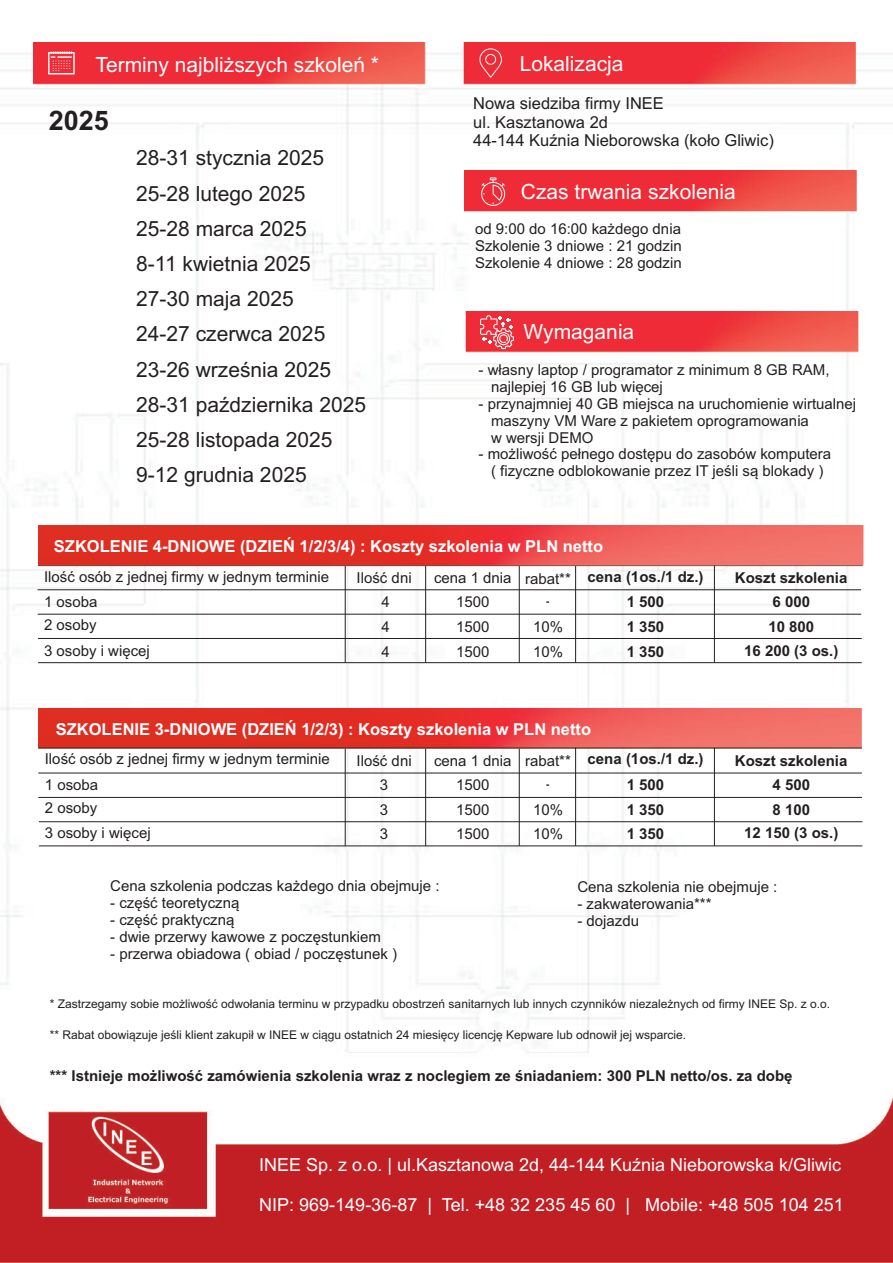
<style>
.page{position:relative;width:893px;height:1263px;background:#fff}
.page>*{position:absolute;margin:0;border:0;box-sizing:border-box;transform-origin:0 0}
.t1{font:700 27px "Arial";color:#231f20}
.t2{font:21px/35.2px "Arial";color:#231f20}
.t3{font:21px "Arial";color:#fff}
.t4{font:18px "Arial";color:#fff}
.t5{font:700 16.5px "Arial";color:#fff}
.t6{font:16.5px/18.5px "Arial";color:#231f20}
.t7{font:16.5px "Arial";color:#fff}
.t8{font:15px/16.8px "Arial";color:#231f20;text-align:justify}
.t9{font:700 15px/24.2px "Arial";color:#231f20;text-align:justify}
.t10{font:15px/25.7px "Arial";color:#231f20;text-align:center;scale:.67 1}
.t11{font:12px "Arial";color:#231f20}
.s1{font-weight:700}
.s2{font-weight:400}
</style>
<div class="page">
<img style="left:0;top:42px;width:893px;height:1010px">
<img style="left:33px;top:43px;width:393px;height:41px">
<svg style="left:48px;top:51px;width:27px;height:23px"></svg>
<img style="left:463px;top:43px;width:393px;height:41px">
<svg style="left:479px;top:48px;width:23px;height:31px"></svg>
<div style="left:485px;top:54px;width:11px;height:11px;border:1px solid #fff;border-radius:50%"></div>
<img style="left:464px;top:170px;width:393px;height:42px">
<div style="left:481px;top:182px;width:24px;height:24px;border:1px solid #fff;border-radius:50%"></div>
<svg style="left:481px;top:178px;width:25px;height:26px"></svg>
<img style="left:466px;top:311px;width:392px;height:42px">
<svg style="left:480px;top:315px;width:34px;height:34px"></svg>
<hr style="left:575px;top:565px;width:1px;height:98px;background:#231f20">
<hr style="left:519px;top:565px;width:1px;height:98px;background:#231f20">
<hr style="left:345px;top:565px;width:1px;height:98px;background:#231f20">
<hr style="left:425px;top:565px;width:1px;height:98px;background:#231f20">
<hr style="left:38px;top:589px;width:823px;height:1px;background:#231f20">
<hr style="left:38px;top:614px;width:823px;height:1px;background:#231f20">
<hr style="left:38px;top:638px;width:824px;height:1px;background:#231f20">
<hr style="left:38px;top:662px;width:824px;height:1px;background:#231f20">
<img style="left:38px;top:708px;width:824px;height:40px">
<hr style="left:38px;top:748px;width:824px;height:1px;background:#231f20">
<hr style="left:519px;top:749px;width:1px;height:97px;background:#231f20">
<hr style="left:345px;top:749px;width:1px;height:97px;background:#231f20">
<hr style="left:425px;top:749px;width:1px;height:97px;background:#231f20">
<hr style="left:38px;top:773px;width:824px;height:1px;background:#231f20">
<hr style="left:38px;top:797px;width:824px;height:1px;background:#231f20">
<hr style="left:39px;top:821px;width:823px;height:1px;background:#231f20">
<hr style="left:39px;top:845px;width:823px;height:1px;background:#231f20">
<img style="left:0;top:1052px;width:893px;height:210px">
<img style="left:39px;top:526px;width:824px;height:40px">
<hr style="left:714px;top:565px;width:1px;height:98px;background:#231f20">
<hr style="left:575px;top:748px;width:1px;height:98px;background:#231f20">
<hr style="left:714px;top:748px;width:1px;height:98px;background:#231f20">
<div style="left:220px;top:1165px;width:591px;height:46px;background:#c11f24"></div>
<h2 class="t3" style="left:96px;top:57px;width:285px">Terminy najbliższych szkoleń *</h2>
<h2 class="t3" style="left:520px;top:55px;width:105px">Lokalizacja</h2>
<p class="t6" style="left:473px;top:96px;width:302px">Nowa siedziba firmy INEE<br>ul. Kasztanowa 2d<br>44-144 Kuźnia Nieborowska (koło Gliwic)</p>
<h2 class="t3" style="left:521px;top:184px;width:216px">Czas trwania szkolenia</h2>
<p class="t8" style="left:475px;top:222px;width:208px">od 9:00 do 16:00 każdego dnia Szkolenie 3 dniowe : 21 godzin Szkolenie 4 dniowe : 28 godzin</p>
<h1 class="t1" style="left:49px;top:110px;width:62px">2025</h1>
<h2 class="t2" style="left:136px;top:142px;width:231px">28-31 stycznia 2025<br>25-28 lutego 2025<br>25-28 marca 2025<br>8-11 kwietnia 2025<br>27-30 maja 2025<br>24-27 czerwca 2025<br>23-26 września 2025<br>28-31 października 2025<br>25-28 listopada 2025<br>9-12 grudnia 2025</h2>
<h2 class="t3" style="left:524px;top:323px;width:112px">Wymagania</h2>
<p class="t8" style="left:491px;top:363px;width:340px;text-indent:-13px">- własny laptop / programator z minimum 8 GB RAM, najlepiej 16 GB lub więcej</p>
<p class="t8" style="left:491px;top:397px;width:367px;text-align:left;text-indent:-13px">- przynajmniej 40 GB miejsca na uruchomienie wirtualnej maszyny VM Ware z pakietem oprogramowania<br>w wersji DEMO</p>
<p class="t8" style="left:479px;top:447px;width:354px;text-align:center">- możliwość pełnego dostępu do zasobów komputera ( fizyczne odblokowanie przez IT jeśli są blokady )</p>
<p class="t5" style="left:54px;top:540px;width:551px">SZKOLENIE 4-DNIOWE (DZIEŃ 1/2/3/4) : Koszty szkolenia w PLN netto</p>
<p class="t7" style="left:56px;top:540px;width:219px">Koszty szkolenia w PLN netto</p>
<p class="t8" style="left:44px;top:570px;width:287px">Ilość osób z jednej firmy w jednym terminie</p>
<p class="t8" style="left:357px;top:571px;width:57px">Ilość dni</p>
<p class="t8" style="left:434px;top:571px;width:271px">cena 1 dnia rabat** <span class="s1">cena (1os./1 dz.)</span></p>
<p class="t8" style="left:44px;top:591px;width:55px;line-height:23.2px">1 osoba<br>2 osoby</p>
<p class="t8" style="left:44px;top:643px;width:107px">3 osoby i więcej</p>
<p class="t8" style="left:382px;top:590px;width:10px;line-height:25.2px">4<br>4<br>4</p>
<p class="t8" style="left:456px;top:590px;width:35px;line-height:25.2px">1500<br>1500<br>1500</p>
<p class="t10" style="left:533px;top:589px;width:46px">-<br>10%<br>10%</p>
<p class="t9" style="left:627px;top:590px;width:39px;line-height:25.2px">1 500<br>1 350<br>1 350</p>
<p class="t5" style="left:56px;top:722px;width:537px">SZKOLENIE 3-DNIOWE (DZIEŃ 1/2/3) : Koszty szkolenia w PLN netto</p>
<p class="t8" style="left:357px;top:753px;width:57px">Ilość dni</p>
<p class="t8" style="left:434px;top:753px;width:79px">cena 1 dnia</p>
<p class="t8" style="left:45px;top:774px;width:55px;line-height:23.2px">1 osoba<br>2 osoby</p>
<p class="t8" style="left:45px;top:826px;width:107px">3 osoby i więcej</p>
<p class="t8" style="left:45px;top:752px;width:287px">Ilość osób z jednej firmy w jednym terminie</p>
<p class="t9" style="left:525px;top:748px;width:180px"><span class="s2">rabat**</span> cena (1os./1 dz.)</p>
<p class="t8" style="left:533px;top:798px;width:32px;line-height:24.8px">10%<br>10%</p>
<p class="t8" style="left:380px;top:773px;width:10px;line-height:24.8px">3<br>3<br>3</p>
<p class="t8" style="left:456px;top:773px;width:35px;line-height:24.8px">1500<br>1500<br>1500</p>
<p class="t9" style="left:627px;top:773px;width:39px;line-height:24.8px">1 500<br>1 350<br>1 350</p>
<p class="t10" style="left:546px;top:772px;width:7px">-</p>
<p class="t9" style="left:735px;top:567px;width:114px;text-align:center">Koszt szkolenia<br>6 000<br>10 800<br>16 200 (3 os.)</p>
<p class="t9" style="left:735px;top:749px;width:114px;text-align:center">Koszt szkolenia<br>4 500<br>8 100</p>
<p class="t9" style="left:744px;top:822px;width:96px">12 150 (3 os.)</p>
<p class="t8" style="left:110px;top:879px;width:331px">Cena szkolenia podczas każdego dnia obejmuje :</p>
<p class="t8" style="left:110px;top:896px;width:131px">- część teoretyczną</p>
<p class="t8" style="left:110px;top:913px;width:126px">- część praktyczną</p>
<p class="t8" style="left:110px;top:929px;width:272px">- dwie przerwy kawowe z poczęstunkiem</p>
<p class="t8" style="left:110px;top:946px;width:288px">- przerwa obiadowa ( obiad / poczęstunek )</p>
<p class="t8" style="left:577px;top:880px;width:202px">Cena szkolenia nie obejmuje :</p>
<p class="t8" style="left:577px;top:897px;width:136px">- zakwaterowania***</p>
<p class="t8" style="left:577px;top:914px;width:63px">- dojazdu</p>
<p class="t11" style="left:50px;top:999px;width:782px">* Zastrzegamy sobie możliwość odwołania terminu w przypadku obostrzeń sanitarnych lub innych czynników niezależnych od firmy INEE Sp. z o.o.</p>
<p class="t11" style="left:50px;top:1030px;width:638px">** Rabat obowiązuje jeśli klient zakupił w INEE w ciągu ostatnich 24 miesięcy licencję Kepware lub odnowił jej wsparcie.</p>
<p class="t9" style="left:50px;top:1065px;width:744px">*** Istnieje możliwość zamówienia szkolenia wraz z noclegiem ze śniadaniem: 300 PLN netto/os. za dobę</p>
<p class="t4" style="left:259px;top:1157px;width:583px">INEE Sp. z o.o. | ul.Kasztanowa 2d, 44-144 Kuźnia Nieborowska k/Gliwic</p>
<p class="t4" style="left:259px;top:1198px;width:586px">NIP: 969-149-36-87 | Tel. +48 32 235 45 60 | Mobile: +48 505 104 251</p>
</div>
